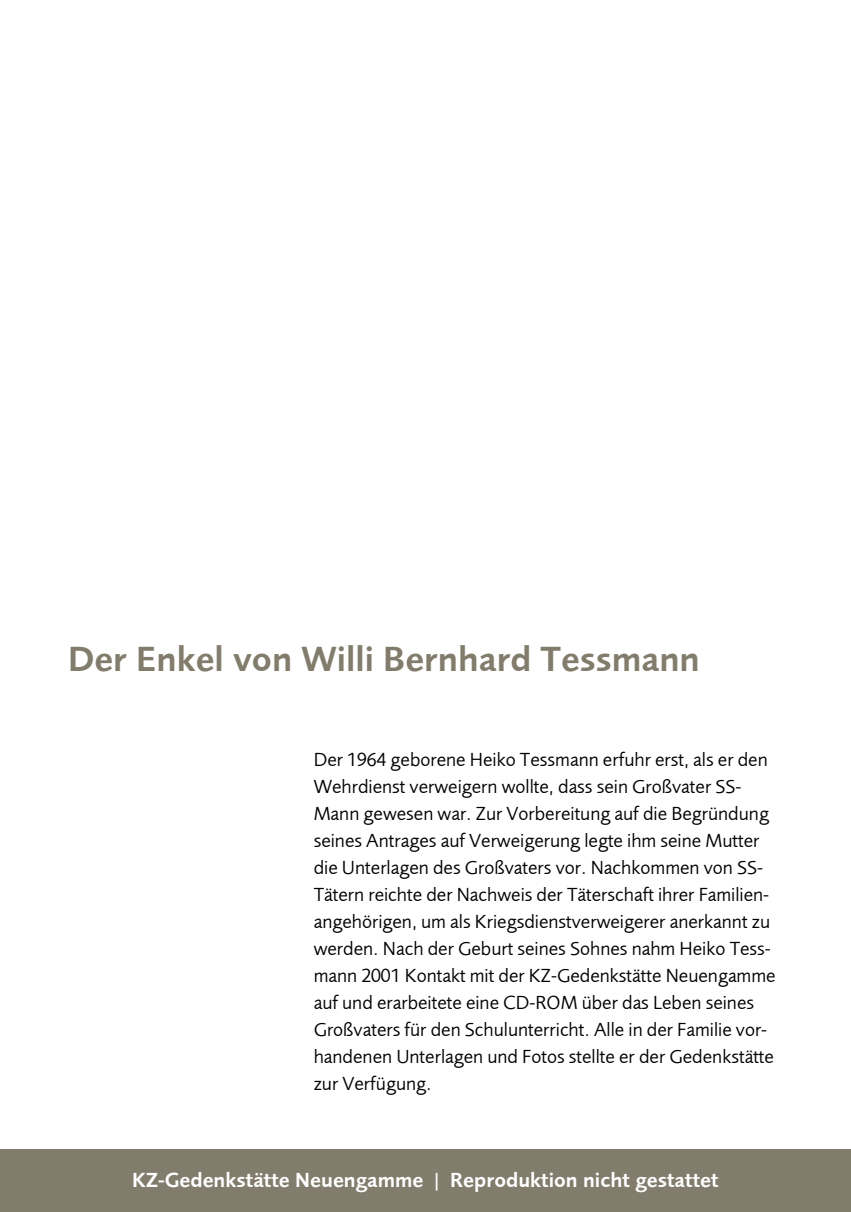
<style>
.page{position:relative;width:851px;height:1212px;background:#fff}
.page>*{position:absolute;margin:0;border:0;box-sizing:border-box;transform-origin:0 0}
.t1{font:36px "Foundry Sans Demi";color:#827c6c}
.t2{font:21px "Foundry Sans Demi";color:#fff}
.t3{font:19.5px/27px "Foundry Sans";color:#000}
</style>
<div class="page">
<div style="left:0;top:1150px;width:850px;height:62px;background:#827c6c"></div>
<h1 class="t1" style="left:68px;top:638px;width:633px">Der Enkel von Willi Bernhard Tessmann</h1>
<p class="t3" style="left:313px;top:746px;width:463px">Der 1964 geborene Heiko Tessmann erfuhr erst, als er den Wehrdienst verweigern wollte, dass sein Großvater SS-Mann gewesen war. Zur Vorbereitung auf die Begründung seines Antrages auf Verweigerung legte ihm seine Mutter die Unterlagen des Großvaters vor. Nachkommen von SS-Tätern reichte der Nachweis der Täterschaft ihrer Familien&shy;angehörigen, um als Kriegsdienstverweigerer anerkannt zu werden. Nach der Geburt seines Sohnes nahm Heiko Tess&shy;mann 2001 Kontakt mit der KZ-Gedenkstätte Neuengamme auf und erarbeitete eine CD-ROM über das Leben seines Großvaters für den Schulunterricht. Alle in der Familie vor&shy;handenen Unterlagen und Fotos stellte er der Gedenkstätte zur Verfügung.</p>
<p class="t2" style="left:132px;top:1168px;width:588px">KZ-Gedenkstätte Neuengamme | Reproduktion nicht gestattet</p>
</div>
